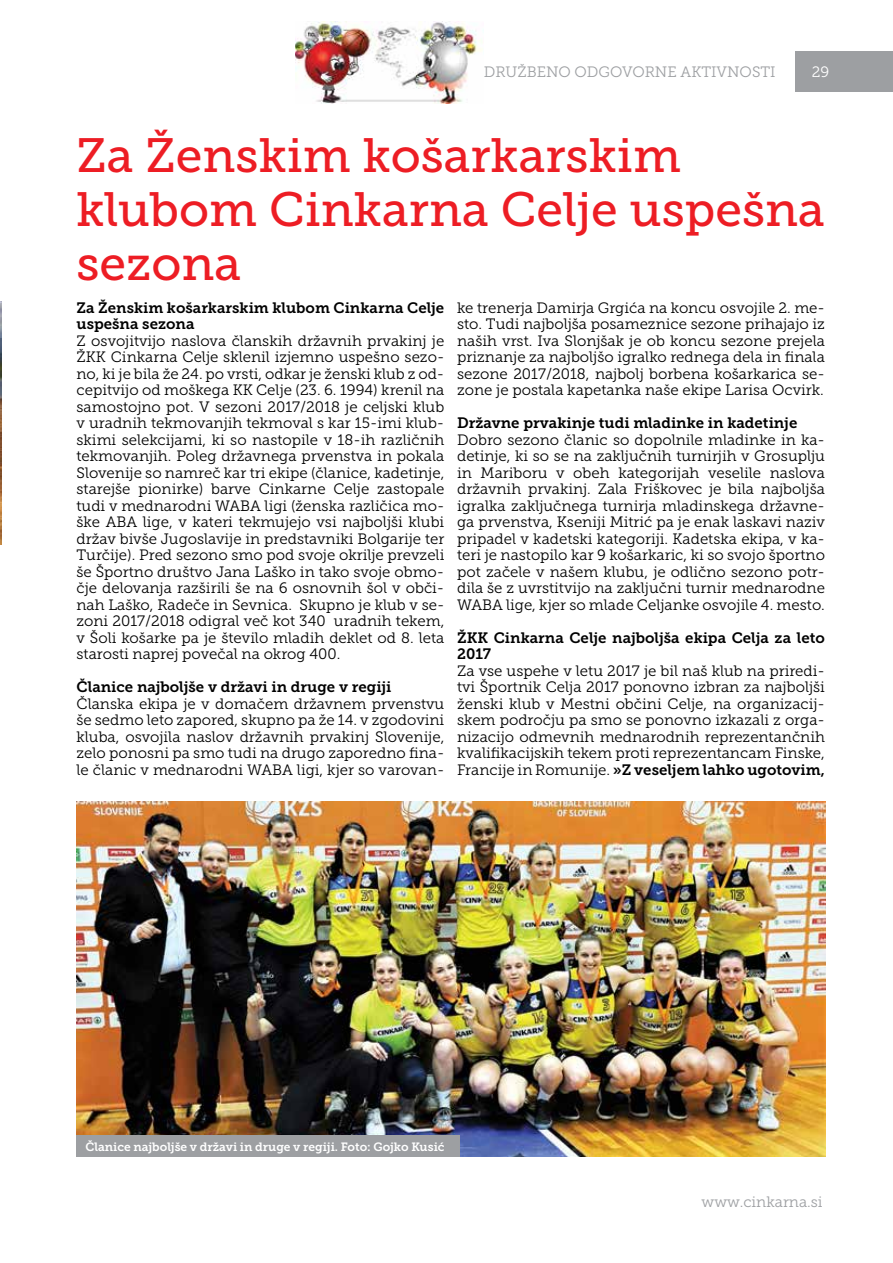
<style>
.page{position:relative;width:893px;height:1263px;background:#fff}
.page>*{position:absolute;margin:0;border:0;box-sizing:border-box;transform-origin:0 0}
.t1{font:48px/54px "Museo Slab 500";color:#ed1d24}
.t2{font:15px/16.5px "Museo Slab 300";color:#000;text-align:justify}
.t3{font:15px/16.5px "Museo Slab 700";color:#000}
.t4{font:15px "Museo Slab 300";color:#9d9fa2}
.t5{font:15px "Museo Slab 300";color:#fff}
.t6{font:12px "Museo Slab 700";color:#fff}
.s1{font-family:"Museo Slab 300"}
</style>
<div class="page">
<div style="left:795px;top:51px;width:98px;height:41px;background:#9d9fa2"></div>
<img style="left:0;top:302px;width:1px;height:242px">
<img style="left:76px;top:801px;width:749px;height:356px">
<div style="left:76px;top:1135px;width:383px;height:22px;background:#9d9fa2"></div>
<img style="left:295px;top:22px;width:189px;height:82px">
<p class="t4" style="left:484px;top:64px;width:293px">DRUŽBENO ODGOVORNE AKTIVNOSTI</p>
<p class="t5" style="left:812px;top:64px;width:19px">29</p>
<h1 class="t1" style="left:77px;top:129px;width:750px">Za Ženskim košarkarskim klubom Cinkarna Celje uspešna sezona</h1>
<p class="t3" style="left:77px;top:299px;width:369px">Za Ženskim košarkarskim klubom Cinkarna Celje uspešna sezona</p>
<p class="t2" style="left:77px;top:333px;width:369px">Z osvojitvijo naslova članskih državnih prvakinj je ŽKK Cinkarna Celje sklenil izjemno uspešno sezo&shy;no, ki je bila že 24. po vrsti, odkar je ženski klub z od&shy;cepitvijo od moškega KK Celje (23. 6. 1994) krenil na samostojno pot. V sezoni 2017/2018 je celjski klub v uradnih tekmovanjih tekmoval s kar 15-imi klub&shy;skimi selekcijami, ki so nastopile v 18-ih različnih tekmovanjih. Poleg državnega prvenstva in pokala Slovenije so namreč kar tri ekipe (članice, kadetinje, starejše pionirke) barve Cinkarne Celje zastopale tudi v mednarodni WABA ligi (ženska različica mo&shy;ške ABA lige, v kateri tekmujejo vsi najboljši klubi držav bivše Jugoslavije in predstavniki Bolgarije ter Turčije). Pred sezono smo pod svoje okrilje prevzeli še Športno društvo Jana Laško in tako svoje obmo&shy;čje delovanja razširili še na 6 osnovnih šol v obči&shy;nah Laško, Radeče in Sevnica. Skupno je klub v se&shy;zoni 2017/2018 odigral več kot 340 uradnih tekem, v Šoli košarke pa je število mladih deklet od 8. leta starosti naprej povečal na okrog 400.</p>
<p class="t3" style="left:77px;top:679px;width:316px">Članice najboljše v državi in druge v regiji</p>
<p class="t2" style="left:77px;top:696px;width:369px">Članska ekipa je v domačem državnem prvenstvu še sedmo leto zapored, skupno pa že 14. v zgodovini kluba, osvojila naslov državnih prvakinj Slovenije, zelo ponosni pa smo tudi na drugo zaporedno fina&shy;le članic v mednarodni WABA ligi, kjer so varovan-</p>
<p class="t2" style="left:457px;top:300px;width:369px">ke trenerja Damirja Grgića na koncu osvojile 2. me&shy;sto. Tudi najboljša posameznice sezone prihajajo iz naših vrst. Iva Slonjšak je ob koncu sezone prejela priznanje za najboljšo igralko rednega dela in finala sezone 2017/2018, najbolj borbena košarkarica se&shy;zone je postala kapetanka naše ekipe Larisa Ocvirk.</p>
<p class="t3" style="left:457px;top:415px;width:342px">Državne prvakinje tudi mladinke in kadetinje</p>
<p class="t2" style="left:457px;top:432px;width:369px">Dobro sezono članic so dopolnile mladinke in ka&shy;detinje, ki so se na zaključnih turnirjih v Grosuplju in Mariboru v obeh kategorijah veselile naslova državnih prvakinj. Zala Friškovec je bila najboljša igralka zaključnega turnirja mladinskega državne&shy;ga prvenstva, Kseniji Mitrić pa je enak laskavi naziv pripadel v kadetski kategoriji. Kadetska ekipa, v ka&shy;teri je nastopilo kar 9 košarkaric, ki so svojo športno pot začele v našem klubu, je odlično sezono potr&shy;dila še z uvrstitvijo na zaključni turnir mednarodne WABA lige, kjer so mlade Celjanke osvojile 4. mesto.</p>
<p class="t3" style="left:457px;top:629px;width:369px">ŽKK Cinkarna Celje najboljša ekipa Celja za leto<br>2017</p>
<p class="t2" style="left:457px;top:663px;width:369px">Za vse uspehe v letu 2017 je bil naš klub na priredi&shy;tvi Športnik Celja 2017 ponovno izbran za najboljši ženski klub v Mestni občini Celje, na organizacij&shy;skem področju pa smo se ponovno izkazali z orga&shy;nizacijo odmevnih mednarodnih reprezentančnih kvalifikacijskih tekem proti reprezentancam Finske,</p>
<p class="t3" style="left:457px;top:761px;width:369px"><span class="s1">Francije in Romunije.</span> »Z veseljem lahko ugotovim,</p>
<p class="t6" style="left:85px;top:1139px;width:361px">Članice najboljše v državi in druge v regiji. Foto: Gojko Kusić</p>
<p class="t4" style="left:702px;top:1194px;width:123px">www.cinkarna.si</p>
</div>
